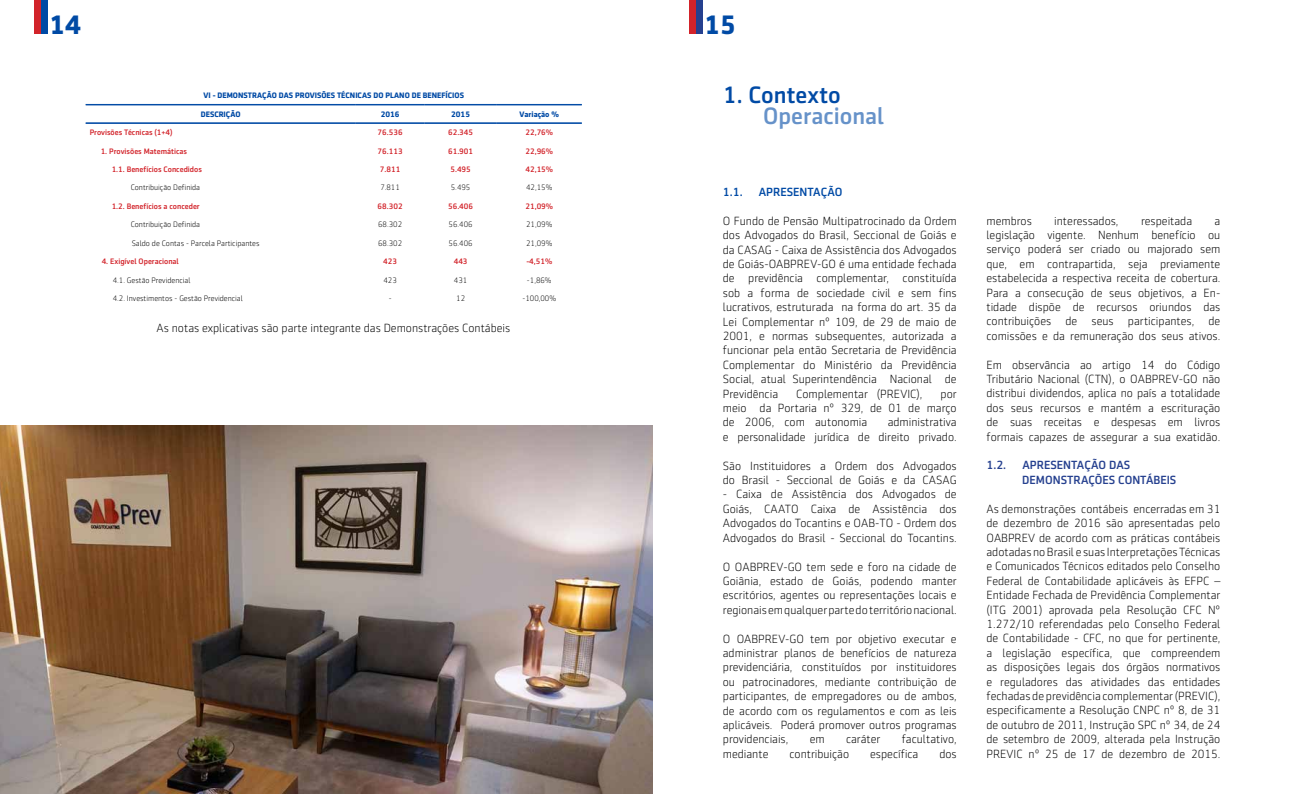
<style>
.page{position:relative;width:1304px;height:794px;background:#fff}
.page>*{position:absolute;margin:0;border:0;box-sizing:border-box;transform-origin:0 0}
.t1{font:700 27px "Sentico Sans DT";color:#004aa5}
.t2{font:500 24px "Sentico Sans DT";color:#6692c9}
.t3{font:500 24px "Sentico Sans DT";color:#004aa5}
.t4{font:300 12px/14.4px "Sentico Sans DT";color:#000;text-align:justify}
.t5{font:500 12px/14.4px "Sentico Sans DT";color:#25408f}
.t6{font:500 12px "Sentico Sans DT";color:#004aa5}
.t7{font:300 8px "Sentico Sans DT";color:#000}
.t8{font:500 8px "Sentico Sans DT";color:#d2232a}
.t9{font:700 8px "Sentico Sans DT";color:#004aa5}
</style>
<div class="page">
<div style="left:689px;top:0;width:7px;height:34px;background:#d2232a"></div>
<div style="left:34px;top:0;width:7px;height:34px;background:#d2232a"></div>
<div style="left:696px;top:0;width:6px;height:34px;background:#25408f"></div>
<div style="left:41px;top:0;width:7px;height:34px;background:#004aa5"></div>
<hr style="left:86px;top:104px;width:270px;height:1px;background:#004aa5">
<hr style="left:86px;top:105px;width:270px;height:1px;background:#004aa5">
<hr style="left:356px;top:104px;width:68px;height:1px;background:#004aa5">
<hr style="left:356px;top:105px;width:68px;height:1px;background:#004aa5">
<hr style="left:424px;top:104px;width:73px;height:1px;background:#004aa5">
<hr style="left:424px;top:105px;width:73px;height:1px;background:#004aa5">
<hr style="left:497px;top:104px;width:85px;height:1px;background:#004aa5">
<hr style="left:497px;top:105px;width:85px;height:1px;background:#004aa5">
<hr style="left:86px;top:123px;width:270px;height:1px;background:#004aa5">
<hr style="left:356px;top:123px;width:68px;height:1px;background:#004aa5">
<hr style="left:424px;top:123px;width:73px;height:1px;background:#004aa5">
<hr style="left:497px;top:123px;width:85px;height:1px;background:#004aa5">
<img style="left:0;top:425px;width:652px;height:369px">
<h1 class="t1" style="left:49px;top:9px;width:33px">14</h1>
<h1 class="t1" style="left:704px;top:9px;width:33px">15</h1>
<p class="t9" style="left:203px;top:91px;width:262px">VI - DEMONSTRAÇÃO DAS PROVISÕES TÉCNICAS DO PLANO DE BENEFÍCIOS</p>
<p class="t9" style="left:201px;top:109px;width:41px">DESCRIÇÃO</p>
<p class="t9" style="left:381px;top:109px;width:20px">2016</p>
<p class="t9" style="left:451px;top:109px;width:20px">2015</p>
<p class="t9" style="left:520px;top:109px;width:41px">Variação %</p>
<p class="t8" style="left:90px;top:128px;width:85px">Provisões Técnicas (1+4)</p>
<p class="t8" style="left:378px;top:128px;width:27px">76.536</p>
<p class="t8" style="left:448px;top:128px;width:27px">62.345</p>
<p class="t8" style="left:525px;top:128px;width:29px">22,76%</p>
<p class="t8" style="left:101px;top:146px;width:88px">1. Provisões Matemáticas</p>
<p class="t8" style="left:378px;top:146px;width:27px">76.113</p>
<p class="t8" style="left:448px;top:146px;width:27px">61.901</p>
<p class="t8" style="left:525px;top:146px;width:29px">22,96%</p>
<p class="t8" style="left:112px;top:165px;width:92px">1.1. Benefícios Concedidos</p>
<p class="t8" style="left:380px;top:165px;width:22px">7.811</p>
<p class="t8" style="left:450px;top:165px;width:22px">5.495</p>
<p class="t8" style="left:525px;top:165px;width:29px">42,15%</p>
<p class="t7" style="left:131px;top:183px;width:71px">Contribuição Definida</p>
<p class="t7" style="left:380px;top:183px;width:21px">7.811</p>
<p class="t7" style="left:451px;top:183px;width:21px">5.495</p>
<p class="t7" style="left:526px;top:183px;width:28px">42,15%</p>
<p class="t8" style="left:112px;top:202px;width:90px">1.2. Benefícios a conceder</p>
<p class="t8" style="left:378px;top:202px;width:27px">68.302</p>
<p class="t8" style="left:448px;top:202px;width:27px">56.406</p>
<p class="t8" style="left:525px;top:202px;width:29px">21,09%</p>
<p class="t7" style="left:131px;top:220px;width:71px">Contribuição Definida</p>
<p class="t7" style="left:378px;top:220px;width:26px">68.302</p>
<p class="t7" style="left:449px;top:220px;width:26px">56.406</p>
<p class="t7" style="left:526px;top:220px;width:28px">21,09%</p>
<p class="t7" style="left:132px;top:239px;width:129px">Saldo de Contas - Parcela Participantes</p>
<p class="t7" style="left:378px;top:239px;width:26px">68.302</p>
<p class="t7" style="left:449px;top:239px;width:26px">56.406</p>
<p class="t7" style="left:526px;top:239px;width:28px">21,09%</p>
<p class="t8" style="left:102px;top:257px;width:79px">4. Exigível Operacional</p>
<p class="t8" style="left:383px;top:257px;width:15px">423</p>
<p class="t8" style="left:454px;top:257px;width:15px">443</p>
<p class="t8" style="left:526px;top:257px;width:27px">-4,51%</p>
<p class="t7" style="left:113px;top:276px;width:79px">4.1. Gestão Previdencial</p>
<p class="t7" style="left:383px;top:276px;width:15px">423</p>
<p class="t7" style="left:454px;top:276px;width:15px">431</p>
<p class="t7" style="left:527px;top:276px;width:26px">-1,86%</p>
<p class="t7" style="left:113px;top:294px;width:132px">4.2. Investimentos - Gestão Previdencial</p>
<p class="t7" style="left:389px;top:294px;width:4px">-</p>
<p class="t7" style="left:456px;top:294px;width:10px">12</p>
<p class="t7" style="left:522px;top:294px;width:35px">-100,00%</p>
<p class="t4" style="left:157px;top:321px;width:355px">As notas explicativas são parte integrante das Demonstrações Contábeis</p>
<h2 class="t3" style="left:723px;top:82px;width:120px">1. Contexto</h2>
<h2 class="t2" style="left:763px;top:103px;width:122px">Operacional</h2>
<p class="t6" style="left:723px;top:185px;width:21px">1.1.</p>
<p class="t6" style="left:759px;top:185px;width:85px">APRESENTAÇÃO</p>
<p class="t4" style="left:723px;top:214px;width:235px">O Fundo de Pensão Multipatrocinado da Ordem dos Advogados do Brasil, Seccional de Goiás e da CASAG - Caixa de Assistência dos Advogados de Goiás-OABPREV-GO é uma entidade fechada de previdência complementar, constituída sob a forma de sociedade civil e sem fins lucrativos, estruturada na forma do art. 35 da Lei Complementar nº 109, de 29 de maio de 2001, e normas subsequentes, autorizada a funcionar pela então Secretaria de Previdência Complementar do Ministério da Previdência Social, atual Superintendência Nacional de Previdência</p>
<p class="t4" style="left:796px;top:386px;width:128px">Complementar (PREVIC),</p>
<p class="t4" style="left:723px;top:386px;width:235px;text-indent:218px">por meio da Portaria nº 329, de 01 de março de 2006, com autonomia</p>
<p class="t4" style="left:723px;top:415px;width:235px;text-align:right">administrativa<br>e personalidade jurídica de direito privado.</p>
<p class="t4" style="left:723px;top:458px;width:235px">São Instituidores a Ordem dos Advogados do Brasil - Seccional de Goiás e da CASAG</p>
<p class="t4" style="left:723px;top:487px;width:235px">- Caixa de Assistência dos Advogados de Goiás, CAATO Caixa de Assistência dos Advogados do Tocantins e OAB-TO - Ordem dos Advogados do Brasil - Seccional do Tocantins.</p>
<p class="t4" style="left:723px;top:559px;width:235px">O OABPREV-GO tem sede e foro na cidade de Goiânia, estado de Goiás, podendo manter escritórios, agentes ou representações locais e regionais em qualquer parte do território nacional.</p>
<p class="t4" style="left:723px;top:631px;width:235px">O OABPREV-GO tem por objetivo executar e administrar planos de benefícios de natureza previdenciária, constituídos por instituidores ou patrocinadores, mediante contribuição de participantes, de empregadores ou de ambos, de acordo com os regulamentos e com as leis aplicáveis. Poderá promover outros programas providenciais,</p>
<p class="t4" style="left:810px;top:732px;width:16px">em</p>
<p class="t4" style="left:846px;top:732px;width:36px">caráter</p>
<p class="t4" style="left:902px;top:732px;width:57px">facultativo,</p>
<p class="t4" style="left:723px;top:746px;width:47px">mediante</p>
<p class="t4" style="left:789px;top:746px;width:61px">contribuição</p>
<p class="t4" style="left:870px;top:746px;width:50px">específica</p>
<p class="t4" style="left:939px;top:746px;width:19px">dos</p>
<p class="t4" style="left:986px;top:213px;width:47px">membros</p>
<p class="t4" style="left:1054px;top:213px;width:66px">interessados,</p>
<p class="t4" style="left:1141px;top:213px;width:53px">respeitada</p>
<p class="t4" style="left:986px;top:213px;width:235px;text-indent:228px">a legislação vigente. Nenhum benefício ou serviço poderá ser criado ou majorado sem que, em contrapartida, seja previamente estabelecida a respectiva receita de cobertura.<br>Para a consecução de seus objetivos, a En&shy;tidade dispõe de recursos oriundos das contribuições de seus participantes, de comissões e da remuneração dos seus ativos.</p>
<p class="t4" style="left:986px;top:357px;width:235px">Em observância ao artigo 14 do Código Tributário Nacional (CTN), o OABPREV-GO não distribui dividendos, aplica no país a totalidade dos seus recursos e mantém a escrituração de suas receitas e despesas em livros formais capazes de assegurar a sua exatidão.</p>
<p class="t5" style="left:986px;top:458px;width:21px">1.2.</p>
<p class="t5" style="left:1022px;top:458px;width:156px">APRESENTAÇÃO DAS<br>DEMONSTRAÇÕES CONTÁBEIS</p>
<p class="t4" style="left:986px;top:501px;width:235px">As demonstrações contábeis encerradas em 31 de dezembro de 2016 são apresentadas pelo OABPREV de acordo com as práticas contábeis adotadas no Brasil e suas Interpretações Técnicas e Comunicados Técnicos editados pelo Conselho Federal de Contabilidade aplicáveis às EFPC – Entidade Fechada de Previdência Complementar (ITG 2001) aprovada pela Resolução CFC Nº 1.272/10 referendadas pelo Conselho Federal de Contabilidade - CFC, no que for pertinente, a legislação específica, que compreendem as disposições legais dos órgãos normativos e reguladores das atividades das entidades fechadas de previdência complementar (PREVIC), especificamente a Resolução CNPC nº 8, de 31 de outubro de 2011, Instrução SPC nº 34, de 24 de setembro de 2009, alterada pela Instrução PREVIC nº 25 de 17 de dezembro de 2015.</p>
</div>
